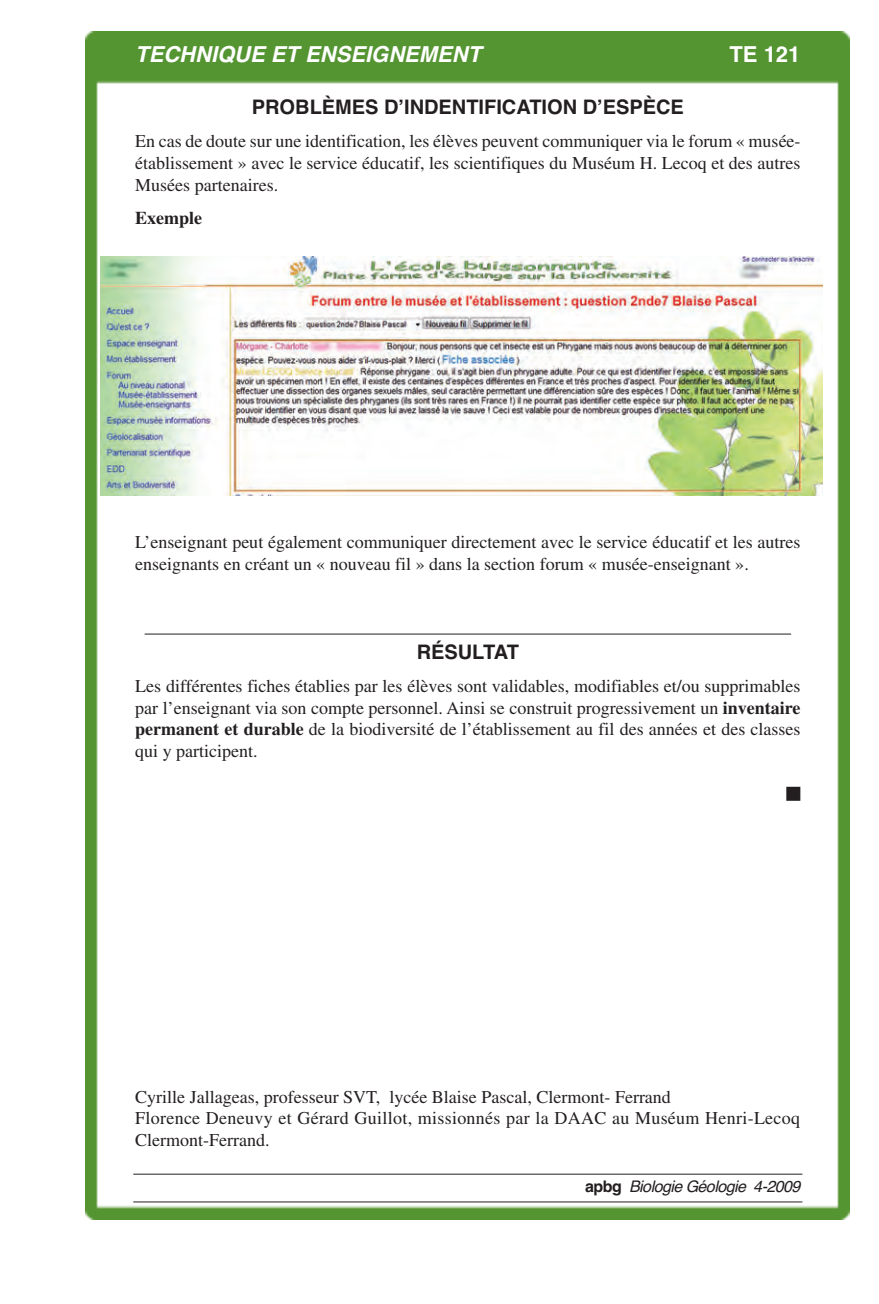
<style>
.page{position:relative;width:879px;height:1304px;background:#fff}
.page>*{position:absolute;margin:0;border:0;box-sizing:border-box;transform-origin:0 0}
.t1{font:italic 700 22px "Helvetica";color:#fff}
.t2{font:700 22px "Helvetica";color:#fff}
.t3{font:700 20px "Helvetica";color:#231f20}
.t4{font:18px/21.6px "Times";color:#231f20;text-align:justify}
.t5{font:700 18px "Times";color:#231f20}
.t6{font:italic 16px "Helvetica";letter-spacing:-.035em;color:#231f20}
.s1{font-weight:700}
.s2{font-weight:700;font-style:normal}
</style>
<div class="page">
<img style="left:85px;top:31px;width:764px;height:1188px">
<hr style="left:145px;top:634px;width:646px;height:1px;background:#231f20">
<div style="left:133px;top:1174px;width:669px;height:28px;background:#fff"></div>
<hr style="left:133px;top:1174px;width:669px;height:1px;background:#231f20">
<hr style="left:133px;top:1201px;width:669px;height:1px;background:#231f20">
<div style="left:99px;top:253px;width:729px;height:250px;background:#fff"></div>
<img style="left:100px;top:257px;width:722px;height:238px">
<svg style="left:786px;top:787px;width:14px;height:14px"></svg>
<p class="t1" style="left:135px;top:41px;width:347px">TECHNIQUE ET ENSEIGNEMENT</p>
<p class="t2" style="left:729px;top:41px;width:72px">TE 121</p>
<p class="t3" style="left:252px;top:95px;width:433px">PROBLÈMES D’INDENTIFICATION D’ESPÈCE</p>
<p class="t4" style="left:135px;top:132px;width:667px">En cas de doute sur une identification, les élèves peuvent communiquer via le forum « musée&shy;établissement » avec le service éducatif, les scientifiques du Muséum H. Lecoq et des autres Musées partenaires.</p>
<p class="t5" style="left:135px;top:212px;width:68px">Exemple</p>
<p class="t4" style="left:135px;top:533px;width:667px">L’enseignant peut également communiquer directement avec le service éducatif et les autres enseignants en créant un « nouveau fil » dans la section forum « musée-enseignant ».</p>
<p class="t3" style="left:417px;top:640px;width:104px">RÉSULTAT</p>
<p class="t4" style="left:135px;top:677px;width:667px">Les différentes fiches établies par les élèves sont validables, modifiables et/ou supprimables par l’enseignant via son compte personnel. Ainsi se construit progressivement un <span class="s1">inventaire permanent et durable</span> de la biodiversité de l’établissement au fil des années et des classes qui y participent.</p>
<p class="t4" style="left:135px;top:1088px;width:666px;text-align:left">Cyrille Jallageas, professeur SVT, lycée Blaise Pascal, Clermont- Ferrand<br>Florence Deneuvy et Gérard Guillot, missionnés par la DAAC au Muséum Henri-Lecoq<br>Clermont-Ferrand.</p>
<p class="t6" style="left:585px;top:1177px;width:217px"><span class="s2">APBG</span> Biologie Géologie 4-2009</p>
</div>
